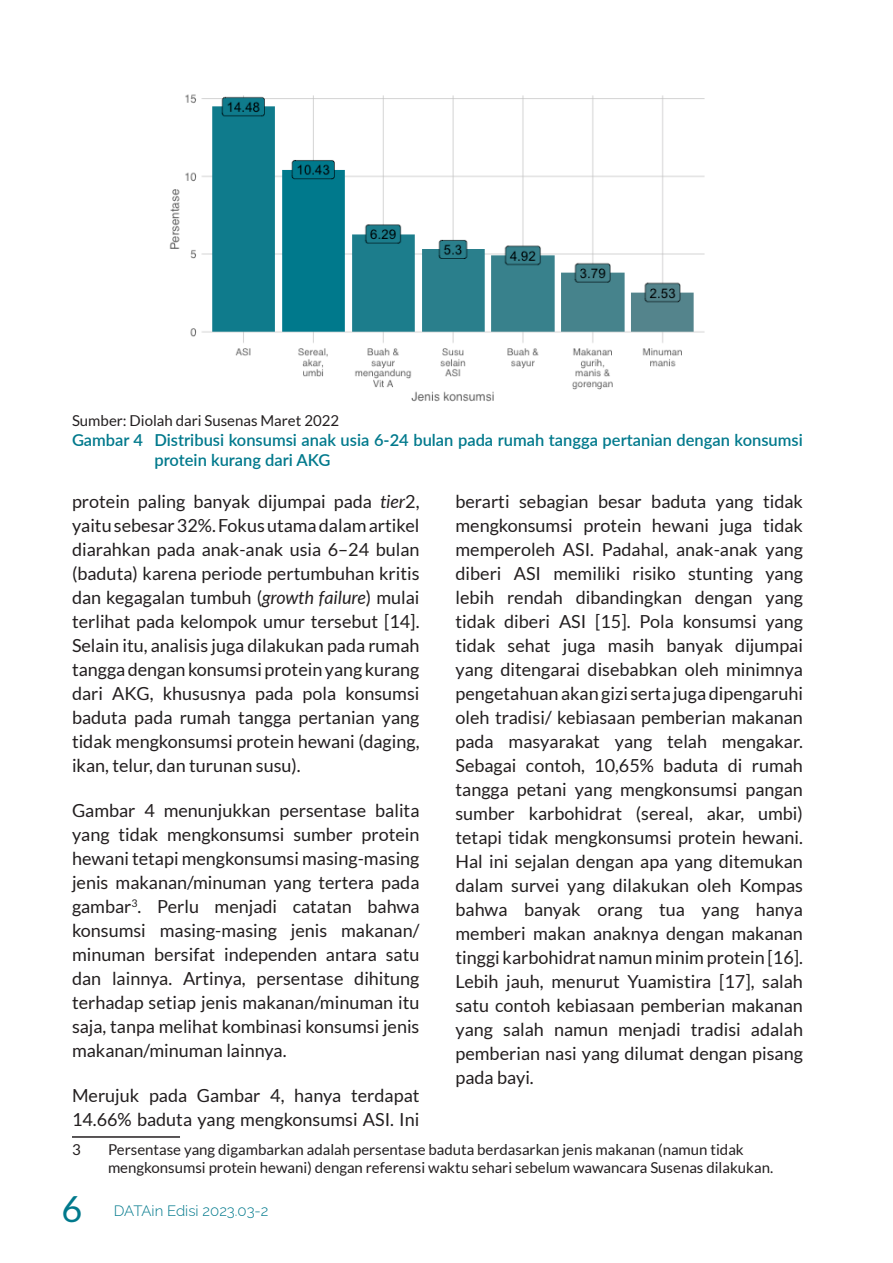
<style>
.page{position:relative;width:893px;height:1263px;background:#fff}
.page>*{position:absolute;margin:0;border:0;box-sizing:border-box;transform-origin:0 0}
.t1{font:36px "Lato";color:#00798c}
.Body_Text_Datain{font:18px/24px "Lato";color:#231f20;text-align:justify}
.t2{font:600 16.5px/19.8px "Lato";color:#00798c}
.Footnote_Datain{font:15px/18px "Lato";color:#231f20}
.Sumber_Note_Gambar_D{font:15px "Lato";color:#231f20}
.t3{font:100 15px "Raleway";color:#00798c}
.s1{font-style:italic}
</style>
<div class="page">
<hr style="left:72px;top:1136px;width:108px;height:2px;background:#231f20">
<img style="left:169px;top:94px;width:536px;height:308px">
<p class="Sumber_Note_Gambar_D" style="left:72px;top:412px;width:269px">Sumber: Diolah dari Susenas Maret 2022</p>
<p class="t2" style="left:154px;top:429px;width:650px;text-indent:-82px">Gambar 4 Distribusi konsumsi anak usia 6-24 bulan pada rumah tangga pertanian dengan konsumsi protein kurang dari AKG</p>
<p class="Body_Text_Datain" style="left:72px;top:489px;width:349px">protein paling banyak dijumpai pada <span class="s1">tier</span>2, yaitu sebesar 32%. Fokus utama dalam artikel diarahkan pada anak-anak usia 6–24 bulan (baduta) karena periode pertumbuhan kritis dan kegagalan tumbuh (<span class="s1">growth failure</span>) mulai terlihat pada kelompok umur tersebut [14].<br>Selain itu, analisis juga dilakukan pada rumah tangga dengan konsumsi protein yang kurang dari AKG, khususnya pada pola konsumsi baduta pada rumah tangga pertanian yang tidak mengkonsumsi protein hewani (daging, ikan, telur, dan turunan susu).</p>
<p class="Body_Text_Datain" style="left:72px;top:798px;width:349px">Gambar 4 menunjukkan persentase balita yang tidak mengkonsumsi sumber protein hewani tetapi mengkonsumsi masing-masing jenis makanan/minuman yang tertera pada gambar<sup>3</sup>. Perlu menjadi catatan bahwa konsumsi masing-masing jenis makanan/ minuman bersifat independen antara satu dan lainnya. Artinya, persentase dihitung terhadap setiap jenis makanan/minuman itu saja, tanpa melihat kombinasi konsumsi jenis makanan/minuman lainnya.</p>
<p class="Body_Text_Datain" style="left:72px;top:1083px;width:349px">Merujuk pada Gambar 4, hanya terdapat<br>14.66% baduta yang mengkonsumsi ASI. Ini</p>
<p class="Footnote_Datain" style="left:72px;top:1140px;width:10px">3</p>
<p class="Footnote_Datain" style="left:108px;top:1140px;width:667px">Persentase yang digambarkan adalah persentase baduta berdasarkan jenis makanan (namun tidak mengkonsumsi protein hewani) dengan referensi waktu sehari sebelum wawancara Susenas dilakukan.</p>
<p class="Body_Text_Datain" style="left:455px;top:489px;width:349px">berarti sebagian besar baduta yang tidak mengkonsumsi protein hewani juga tidak memperoleh ASI. Padahal, anak-anak yang diberi ASI memiliki risiko stunting yang lebih rendah dibandingkan dengan yang tidak diberi ASI [15]. Pola konsumsi yang tidak sehat juga masih banyak dijumpai yang ditengarai disebabkan oleh minimnya pengetahuan akan gizi serta juga dipengaruhi oleh tradisi/ kebiasaan pemberian makanan pada masyarakat yang telah mengakar.<br>Sebagai contoh, 10,65% baduta di rumah tangga petani yang mengkonsumsi pangan sumber karbohidrat (sereal, akar, umbi) tetapi tidak mengkonsumsi protein hewani.<br>Hal ini sejalan dengan apa yang ditemukan dalam survei yang dilakukan oleh Kompas bahwa banyak orang tua yang hanya memberi makan anaknya dengan makanan tinggi karbohidrat namun minim protein [16].<br>Lebih jauh, menurut Yuamistira [17], salah satu contoh kebiasaan pemberian makanan yang salah namun menjadi tradisi adalah pemberian nasi yang dilumat dengan pisang pada bayi.</p>
<h1 class="t1" style="left:62px;top:1189px;width:22px">6</h1>
<p class="t3" style="left:114px;top:1198px;width:156px">DATAin Edisi 2023.03-2</p>
</div>
